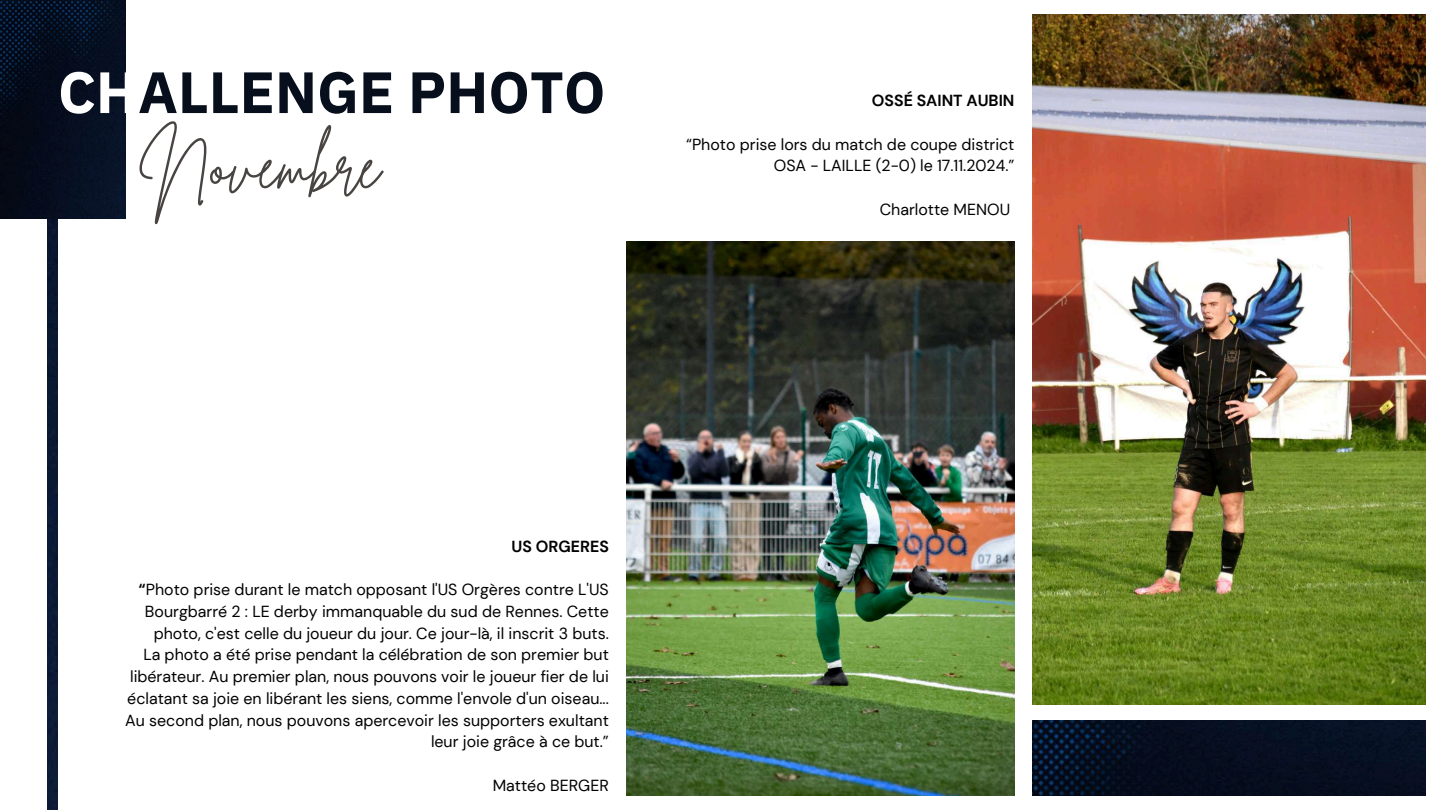
<style>
.page{position:relative;width:1440px;height:810px;background:#fff}
.page>*{position:absolute;margin:0;border:0;box-sizing:border-box;transform-origin:0 0}
.t1{font:63.4px "Brittany Signature";color:#484441}
.t2{font:700 58.2px "IBM Plex Sans";color:#070e1c}
.t3{font:16px/21.8px "DM Sans";color:#000;text-align:right}
.t4{font:700 16px "DM Sans";color:#000}
.s1{color:#fff}
.s2{font-weight:700}
</style>
<div class="page">
<div style="left:48px;top:219px;width:10px;height:591px;background:#0a1932"></div>
<img style="left:0;top:0;width:125px;height:219px">
<img style="left:1032px;top:720px;width:393px;height:75px">
<img style="left:1032px;top:15px;width:393px;height:690px">
<img style="left:626px;top:242px;width:388px;height:553px">
<h2 class="t2" style="left:58px;top:53px;width:549px"><span class="s1">CH</span>ALLENGE PHOTO</h2>
<h1 class="t1" style="left:140px;top:125px;width:242px">Novembre</h1>
<p class="t4" style="left:872px;top:90px;width:144px">OSSÉ SAINT AUBIN</p>
<p class="t3" style="left:686px;top:133px;width:330px">“Photo prise lors du match de coupe district<br>OSA - LAILLE (2-0) le 17.11.2024.”</p>
<p class="t3" style="left:880px;top:199px;width:132px">Charlotte MENOU</p>
<p class="t4" style="left:512px;top:536px;width:99px">US ORGERES</p>
<p class="t3" style="left:125px;top:579px;width:485px"><span class="s2">“</span>Photo prise durant le match opposant l'US Orgères contre L'US Bourgbarré 2 : LE derby immanquable du sud de Rennes. Cette photo, c'est celle du joueur du jour. Ce jour-là, il inscrit 3 buts.<br>La photo a été prise pendant la célébration de son premier but libérateur. Au premier plan, nous pouvons voir le joueur fier de lui éclatant sa joie en libérant les siens, comme l'envole d'un oiseau...<br>Au second plan, nous pouvons apercevoir les supporters exultant leur joie grâce à ce but.”</p>
<p class="t3" style="left:493px;top:774px;width:118px">Mattéo BERGER</p>
</div>
